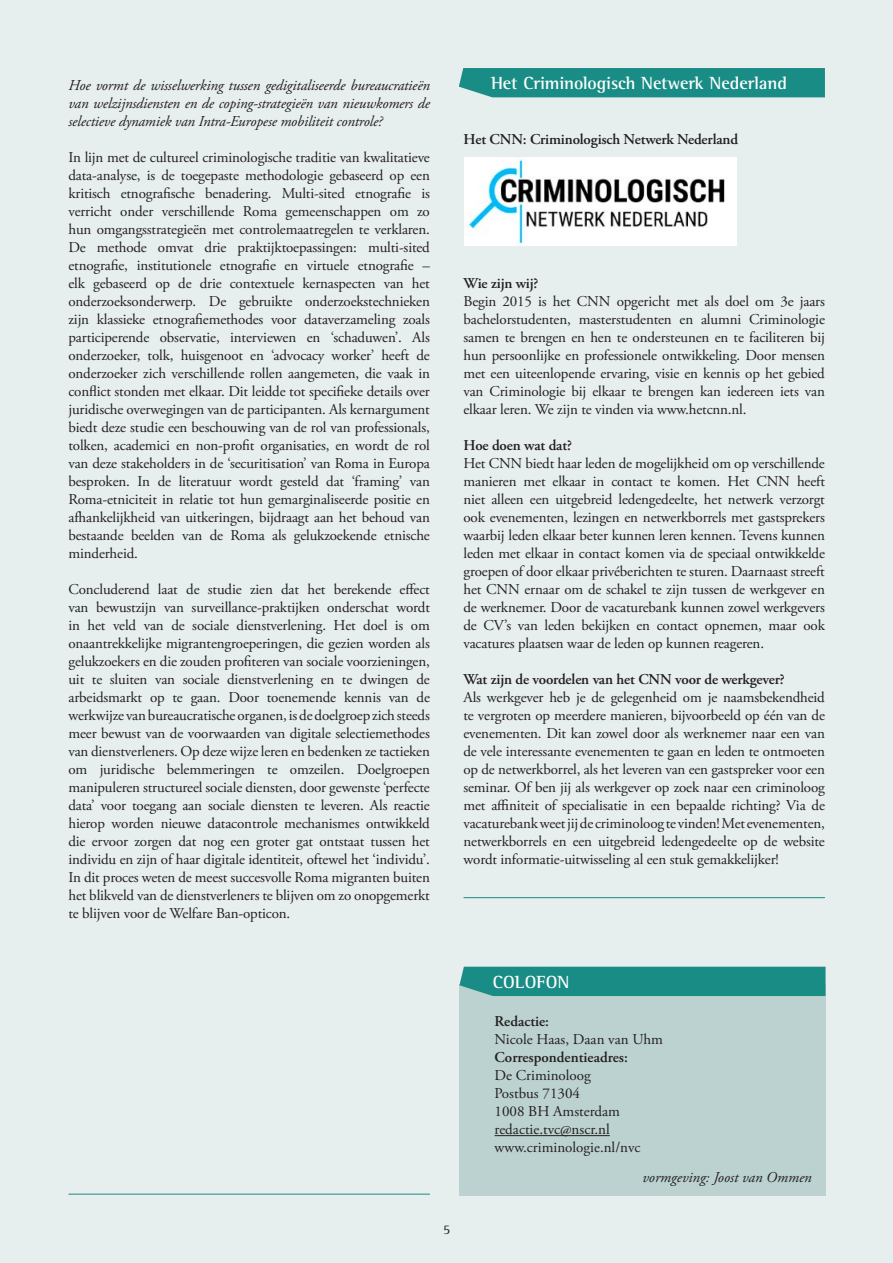
<style>
.page{position:relative;width:893px;height:1263px;background:#e7eeee}
.page>*{position:absolute;margin:0;border:0;box-sizing:border-box;transform-origin:0 0}
.Normaal{font:700 18px "Rotis Semi Serif";letter-spacing:-.01em;color:#fff}
.t1{font:15px/18px "Adobe Garamond Pro";letter-spacing:-.01em;color:#231f20;text-align:justify}
.t2{font:italic 15px/18px "Adobe Garamond Pro";letter-spacing:-.01em;color:#231f20;text-align:justify}
.t3{font:600 15px "Adobe Garamond Pro";letter-spacing:-.01em;color:#231f20}
.t4{font:13.5px "Rotis Semi Serif";color:#231f20}
</style>
<div class="page">
<img style="left:465px;top:157px;width:271px;height:88px">
<div style="left:459px;top:984px;width:366px;height:211px;background:#bcd2d0"></div>
<div style="left:459px;top:967px;width:366px;height:29px;background:#198d85"></div>
<hr style="left:495px;top:1135px;width:115px;height:1px;background:#231f20">
<div style="left:459px;top:68px;width:366px;height:29px;background:#198d85"></div>
<hr style="left:68px;top:1194px;width:362px;height:1px;background:#198d85">
<hr style="left:463px;top:897px;width:362px;height:1px;background:#198d85">
<p class="t2" style="left:68px;top:77px;width:363px">Hoe vormt de wisselwerking tussen gedigitaliseerde bureaucratieën van welzijnsdiensten en de coping-strategieën van nieuwkomers de selectieve dynamiek van Intra-Europese mobiliteit controle?</p>
<p class="t1" style="left:68px;top:149px;width:363px">In lijn met de cultureel criminologische traditie van kwalitatieve data-analyse, is de toegepaste methodologie gebaseerd op een kritisch etnografische benadering. Multi-sited etnografie is verricht onder verschillende Roma gemeenschappen om zo hun omgangsstrategieën met controlemaatregelen te verklaren.<br>De methode omvat drie praktijktoepassingen: multi-sited etnografie, institutionele etnografie en virtuele etnografie – elk gebaseerd op de drie contextuele kernaspecten van het onderzoeksonderwerp. De gebruikte onderzoekstechnieken zijn klassieke etnografiemethodes voor dataverzameling zoals participerende observatie, interviewen en ‘schaduwen’. Als onderzoeker, tolk, huisgenoot en ‘advocacy worker’ heeft de onderzoeker zich verschillende rollen aangemeten, die vaak in conflict stonden met elkaar. Dit leidde tot specifieke details over juridische overwegingen van de participanten. Als kernargument biedt deze studie een beschouwing van de rol van professionals, tolken, academici en non-profit organisaties, en wordt de rol van deze stakeholders in de ‘securitisation’ van Roma in Europa besproken. In de literatuur wordt gesteld dat ‘framing’ van Roma-etniciteit in relatie tot hun gemarginaliseerde positie en afhankelijkheid van uitkeringen, bijdraagt aan het behoud van bestaande beelden van de Roma als gelukzoekende etnische minderheid.</p>
<p class="t1" style="left:68px;top:581px;width:363px">Concluderend laat de studie zien dat het berekende effect van bewustzijn van surveillance-praktijken onderschat wordt in het veld van de sociale dienstverlening. Het doel is om onaantrekkelijke migrantengroeperingen, die gezien worden als gelukzoekers en die zouden profiteren van sociale voorzieningen, uit te sluiten van sociale dienstverlening en te dwingen de arbeidsmarkt op te gaan. Door toenemende kennis van de werkwijze van bureaucratische organen, is de doelgroep zich steeds meer bewust van de voorwaarden van digitale selectiemethodes van dienstverleners. Op deze wijze leren en bedenken ze tactieken om juridische belemmeringen te omzeilen. Doelgroepen manipuleren structureel sociale diensten, door gewenste ‘perfecte data’ voor toegang aan sociale diensten te leveren. Als reactie hierop worden nieuwe datacontrole mechanismes ontwikkeld die ervoor zorgen dat nog een groter gat ontstaat tussen het individu en zijn of haar digitale identiteit, oftewel het ‘individu’.<br>In dit proces weten de meest succesvolle Roma migranten buiten het blikveld van de dienstverleners te blijven om zo onopgemerkt te blijven voor de Welfare Ban-opticon.</p>
<p class="Normaal" style="left:491px;top:73px;width:298px">Het Criminologisch Netwerk Nederland</p>
<p class="t3" style="left:463px;top:131px;width:276px">Het CNN: Criminologisch Netwerk Nederland</p>
<p class="t3" style="left:463px;top:275px;width:76px">Wie zijn wij?</p>
<p class="t1" style="left:463px;top:293px;width:363px">Begin 2015 is het CNN opgericht met als doel om 3e jaars bachelorstudenten, masterstudenten en alumni Criminologie samen te brengen en hen te ondersteunen en te faciliteren bij hun persoonlijke en professionele ontwikkeling. Door mensen met een uiteenlopende ervaring, visie en kennis op het gebied van Criminologie bij elkaar te brengen kan iedereen iets van elkaar leren. We zijn te vinden via www.hetcnn.nl.</p>
<p class="t3" style="left:463px;top:437px;width:110px">Hoe doen wat dat?</p>
<p class="t1" style="left:463px;top:455px;width:363px">Het CNN biedt haar leden de mogelijkheid om op verschillende manieren met elkaar in contact te komen. Het CNN heeft niet alleen een uitgebreid ledengedeelte, het netwerk verzorgt ook evenementen, lezingen en netwerkborrels met gastsprekers waarbij leden elkaar beter kunnen leren kennen. Tevens kunnen leden met elkaar in contact komen via de speciaal ontwikkelde groepen of door elkaar privéberichten te sturen. Daarnaast streeft het CNN ernaar om de schakel te zijn tussen de werkgever en de werknemer. Door de vacaturebank kunnen zowel werkgevers de CV’s van leden bekijken en contact opnemen, maar ook vacatures plaatsen waar de leden op kunnen reageren.</p>
<p class="t3" style="left:463px;top:671px;width:323px">Wat zijn de voordelen van het CNN voor de werkgever?</p>
<p class="t1" style="left:463px;top:689px;width:363px">Als werkgever heb je de gelegenheid om je naamsbekendheid te vergroten op meerdere manieren, bijvoorbeeld op één van de evenementen. Dit kan zowel door als werknemer naar een van de vele interessante evenementen te gaan en leden te ontmoeten op de netwerkborrel, als het leveren van een gastspreker voor een seminar. Of ben jij als werkgever op zoek naar een criminoloog met affiniteit of specialisatie in een bepaalde richting? Via de vacaturebank weet jij de criminoloog te vinden! Met evenementen, netwerkborrels en een uitgebreid ledengedeelte op de website wordt informatie-uitwisseling al een stuk gemakkelijker!</p>
<p class="t4" style="left:443px;top:1222px;width:9px">5</p>
<p class="Normaal" style="left:493px;top:971px;width:78px">COLOFON</p>
<p class="t3" style="left:495px;top:1013px;width:56px">Redactie:</p>
<p class="t1" style="left:495px;top:1031px;width:170px">Nicole Haas, Daan van Uhm</p>
<p class="t3" style="left:495px;top:1049px;width:135px">Correspondentieadres:</p>
<p class="t1" style="left:495px;top:1067px;width:98px">De Criminoloog</p>
<p class="t1" style="left:495px;top:1085px;width:87px">Postbus 71304</p>
<p class="t1" style="left:495px;top:1103px;width:127px">1008 BH Amsterdam</p>
<p class="t1" style="left:495px;top:1121px;width:117px">redactie.tvc@nscr.nl</p>
<p class="t1" style="left:495px;top:1139px;width:147px">www.criminologie.nl/nvc</p>
<p class="t2" style="left:643px;top:1169px;width:171px">vormgeving: Joost van Ommen</p>
</div>
